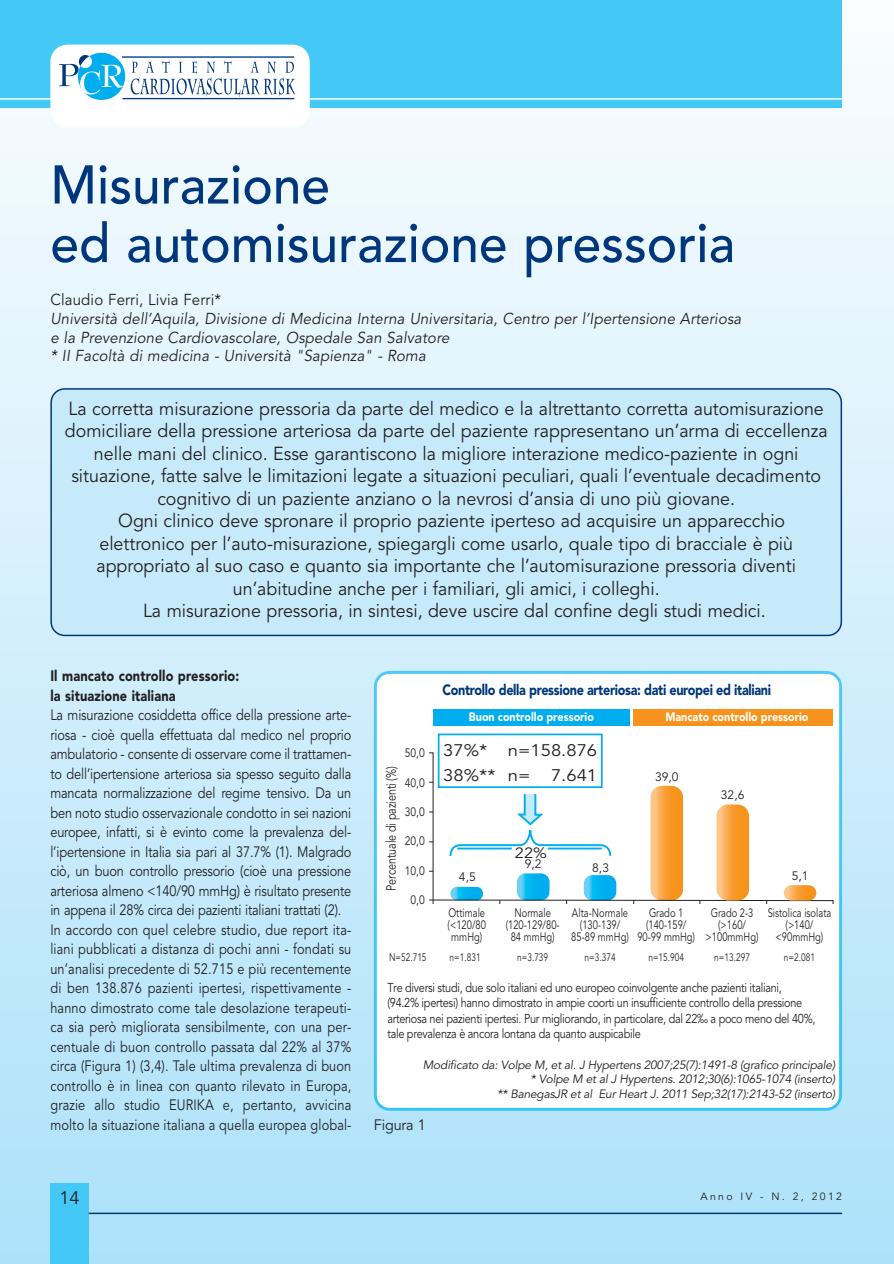
<style>
.page{position:relative;width:894px;height:1264px;background:#fff}
.page>*{position:absolute;margin:0;border:0;box-sizing:border-box;transform-origin:0 0}
.t1{font:500 54px/58.5px "Avenir LT Std";color:#00367b;scale:.95 1}
.t2{font:18.75px "Avenir LT Std";color:#231f20;scale:.95 1}
.t3{font:18px "Avenir LT Std";color:#231f20}
.t4{font:16.65px/25px "Avenir LT Std";color:#231f20;scale:1.1 1}
.t5{font:italic 15.75px/18.9px "Avenir LT Std";letter-spacing:.01em;color:#231f20;scale:.95 1}
.t6{font:15.75px "Avenir LT Std";letter-spacing:.01em;color:#231f20;scale:.95 1}
.t7{font:15px/19.5px "Avenir LT Std";letter-spacing:-.01em;color:#231f20;scale:.85 1}
.t8{font:900 15px/19.5px "Avenir LT Std";letter-spacing:.01em;color:#231f20;scale:.85 1}
.t9{font:15px "Avenir LT Std";letter-spacing:-.01em;color:#231f20;scale:.96 1}
.t10{font:900 14.85px "Avenir LT Std";letter-spacing:-.025em;color:#00367b;scale:.85 1}
.t11{font:14.85px "Avenir LT Std";color:#231f20;scale:1.1 1}
.t12{font:13.35px "Avenir LT Std";letter-spacing:-.01em;color:#231f20;scale:.81 1}
.t13{font:12.75px/15.5px "Avenir LT Std";letter-spacing:-.025em;color:#231f20;scale:.85 1}
.t14{font:12.15px/12.1px "Avenir LT Std";color:#231f20;text-align:center;scale:.77 1}
.t15{font:900 12.15px "Avenir LT Std";color:#fff;scale:.88 1}
.t16{font:12.15px "Avenir LT Std";color:#231f20;scale:.85 1}
.t17{font:12.15px "Avenir LT Std";color:#231f20}
.t18{font:italic 12px/14.4px "Avenir LT Std";letter-spacing:-.02em;color:#231f20;text-align:right}
.t19{font:10.8px "Avenir LT Std";color:#231f20;scale:.77 1}
.t20{font:10.5px "Avenir LT Std";letter-spacing:.22em;color:#231f20}
</style>
<div class="page">
<div style="left:0;top:0;width:892px;height:1264px;background:linear-gradient(to bottom,#fbfdff,#ace1fa)"></div>
<svg style="left:892px;top:102px;width:1px;height:1162px"></svg>
<div style="left:50px;top:1183px;width:39px;height:81px;background:#44c8f5"></div>
<div style="left:0;top:0;width:841px;height:107px;background:#44c8f5"></div>
<hr style="left:0;top:98px;width:841px;height:2px;background:#fff">
<div style="left:50px;top:45px;width:259px;height:82px;background:#fff;border-radius:17px"></div>
<svg style="left:59px;top:52px;width:236px;height:48px"></svg>
<hr style="left:122px;top:98px;width:172px;height:1px;background:#023e88">
<hr style="left:122px;top:56px;width:172px;height:2px;background:#023e88">
<hr style="left:89px;top:1212px;width:752px;height:2px;background:#00367b">
<div style="left:50px;top:388px;width:791px;height:248px;background:#c7eafb"></div>
<img style="left:374px;top:671px;width:467px;height:439px">
<div style="left:377px;top:674px;width:461px;height:433px;background:#fff;border-radius:13px"></div>
<div style="left:633px;top:709px;width:199px;height:17px;background:#f7931d"></div>
<div style="left:433px;top:709px;width:196px;height:17px;background:#00aeef"></div>
<svg style="left:429px;top:752px;width:404px;height:152px"></svg>
<div style="left:437px;top:733px;width:165px;height:55px;border:2px solid #00aeef"></div>
<h1 class="t1" style="left:50px;top:160px;width:722px">Misurazione<br>ed automisurazione pressoria</h1>
<p class="t6" style="left:50px;top:293px;width:181px">Claudio Ferri, Livia Ferri*</p>
<p class="t5" style="left:50px;top:310px;width:728px">Università dell’Aquila, Divisione di Medicina Interna Universitaria, Centro per l’Ipertensione Arteriosa e la Prevenzione Cardiovascolare, Ospedale San Salvatore<br>* II Facoltà di medicina - Università "Sapienza" - Roma</p>
<p class="t2" style="left:68px;top:400px;width:796px">La corretta misurazione pressoria da parte del medico e la altrettanto corretta automisurazione</p>
<p class="t2" style="left:65px;top:423px;width:804px">domiciliare della pressione arteriosa da parte del paziente rappresentano un’arma di eccellenza</p>
<p class="t2" style="left:94px;top:445px;width:742px">nelle mani del clinico. Esse garantiscono la migliore interazione medico-paziente in ogni</p>
<p class="t2" style="left:71px;top:468px;width:790px">situazione, fatte salve le limitazioni legate a situazioni peculiari, quali l’eventuale decadimento</p>
<p class="t2" style="left:157px;top:490px;width:609px">cognitivo di un paziente anziano o la nevrosi d’ansia di uno più giovane.</p>
<p class="t2" style="left:118px;top:513px;width:703px">Ogni clinico deve spronare il proprio paziente iperteso ad acquisire un apparecchio</p>
<p class="t2" style="left:99px;top:535px;width:731px">elettronico per l’auto-misurazione, spiegargli come usarlo, quale tipo di bracciale è più</p>
<p class="t2" style="left:96px;top:558px;width:737px">appropriato al suo caso e quanto sia importante che l’automisurazione pressoria diventi</p>
<p class="t2" style="left:233px;top:580px;width:450px">un’abitudine anche per i familiari, gli amici, i colleghi.</p>
<p class="t2" style="left:143px;top:603px;width:656px">La misurazione pressoria, in sintesi, deve uscire dal confine degli studi medici.</p>
<p class="t8" style="left:50px;top:667px;width:224px">Il mancato controllo pressorio: la situazione italiana</p>
<p class="t7" style="left:50px;top:706px;width:355px">La misurazione cosiddetta office della pressione arte&shy;riosa - cioè quella effettuata dal medico nel proprio ambulatorio - consente di osservare come il trattamen&shy;to dell’ipertensione arteriosa sia spesso seguito dalla mancata normalizzazione del regime tensivo. Da un ben noto studio osservazionale condotto in sei nazioni europee, infatti, si è evinto come la prevalenza del&shy;l’ipertensione in Italia sia pari al 37.7% (1). Malgrado ciò, un buon controllo pressorio (cioè una pressione arteriosa almeno &lt;140/90 mmHg) è risultato presente in appena il 28% circa dei pazienti italiani trattati (2).<br>In accordo con quel celebre studio, due report ita&shy;liani pubblicati a distanza di pochi anni - fondati su un’analisi precedente di 52.715 e più recentemente di ben 138.876 pazienti ipertesi, rispettivamente - hanno dimostrato come tale desolazione terapeuti&shy;ca sia però migliorata sensibilmente, con una per&shy;centuale di buon controllo passata dal 22% al 37% circa (Figura 1) (3,4). Tale ultima prevalenza di buon controllo è in linea con quanto rilevato in Europa, grazie allo studio EURIKA e, pertanto, avvicina molto la situazione italiana a quella europea global-</p>
<p class="t16" style="left:404px;top:748px;width:25px">50,0</p>
<p class="t16" style="left:404px;top:777px;width:25px">40,0</p>
<p class="t16" style="left:404px;top:807px;width:25px">30,0</p>
<p class="t16" style="left:404px;top:836px;width:25px">20,0</p>
<p class="t16" style="left:404px;top:865px;width:25px">10,0</p>
<p class="t16" style="left:410px;top:895px;width:18px">0,0</p>
<p class="t12" style="left:385px;top:890px;width:155px;rotate:-90deg">Percentuale di pazienti (%)</p>
<p class="t19" style="left:389px;top:952px;width:50px">N=52.715</p>
<p class="t10" style="left:442px;top:683px;width:388px">Controllo della pressione arteriosa: dati europei ed italiani</p>
<p class="t15" style="left:468px;top:712px;width:143px">Buon controllo pressorio</p>
<p class="t15" style="left:665px;top:712px;width:164px">Mancato controllo pressorio</p>
<p class="t4" style="left:507px;top:739px;width:83px">n=158.876 n= 7.641</p>
<p class="t4" style="left:443px;top:739px;width:49px">37%*<br>38%**</p>
<p class="t17" style="left:654px;top:771px;width:25px">39,0</p>
<p class="t17" style="left:459px;top:872px;width:18px">4,5</p>
<p class="t11" style="left:514px;top:846px;width:30px">22%</p>
<p class="t17" style="left:524px;top:859px;width:18px">9,2</p>
<p class="t17" style="left:592px;top:862px;width:18px">8,3</p>
<p class="t17" style="left:720px;top:789px;width:25px">32,6</p>
<p class="t17" style="left:791px;top:870px;width:18px">5,1</p>
<p class="t14" style="left:447px;top:907px;width:51px">Ottimale (&lt;120/80 mmHg)</p>
<p class="t14" style="left:505px;top:907px;width:72px">Normale (120-129/80-<br>84 mmHg)</p>
<p class="t14" style="left:571px;top:907px;width:76px">Alta-Normale (130-139/<br>85-89 mmHg)</p>
<p class="t14" style="left:637px;top:907px;width:76px">Grado 1 (140-159/<br>90-99 mmHg)</p>
<p class="t14" style="left:705px;top:907px;width:70px">Grado 2-3 (&gt;160/ &gt;100mmHg)</p>
<p class="t14" style="left:767px;top:907px;width:84px">Sistolica isolata (&gt;140/ &lt;90mmHg)</p>
<p class="t19" style="left:449px;top:952px;width:42px">n=1.831</p>
<p class="t19" style="left:517px;top:952px;width:42px">n=3.739</p>
<p class="t19" style="left:584px;top:952px;width:42px">n=3.374</p>
<p class="t19" style="left:648px;top:952px;width:48px">n=15.904</p>
<p class="t19" style="left:714px;top:952px;width:48px">n=13.297</p>
<p class="t19" style="left:783px;top:952px;width:42px">n=2.081</p>
<p class="t13" style="left:387px;top:981px;width:505px">Tre diversi studi, due solo italiani ed uno europeo coinvolgente anche pazienti italiani, (94.2% ipertesi) hanno dimostrato in ampie coorti un insufficiente controllo della pressione arteriosa nei pazienti ipertesi. Pur migliorando, in particolare, dal 22‰ a poco meno del 40%, tale prevalenza è ancora lontana da quanto auspicabile</p>
<p class="t18" style="left:422px;top:1058px;width:413px">Modificato da: Volpe M, et al. J Hypertens 2007;25(7):1491-8 (grafico principale) * Volpe M et al J Hypertens. 2012;30(6):1065-1074 (inserto)<br>** BanegasJR et al Eur Heart J. 2011 Sep;32(17):2143-52 (inserto)</p>
<p class="t9" style="left:373px;top:1118px;width:55px">Figura 1</p>
<p class="t3" style="left:59px;top:1190px;width:22px">14</p>
<p class="t20" style="left:700px;top:1192px;width:143px">Anno IV - N. 2, 2012</p>
</div>
